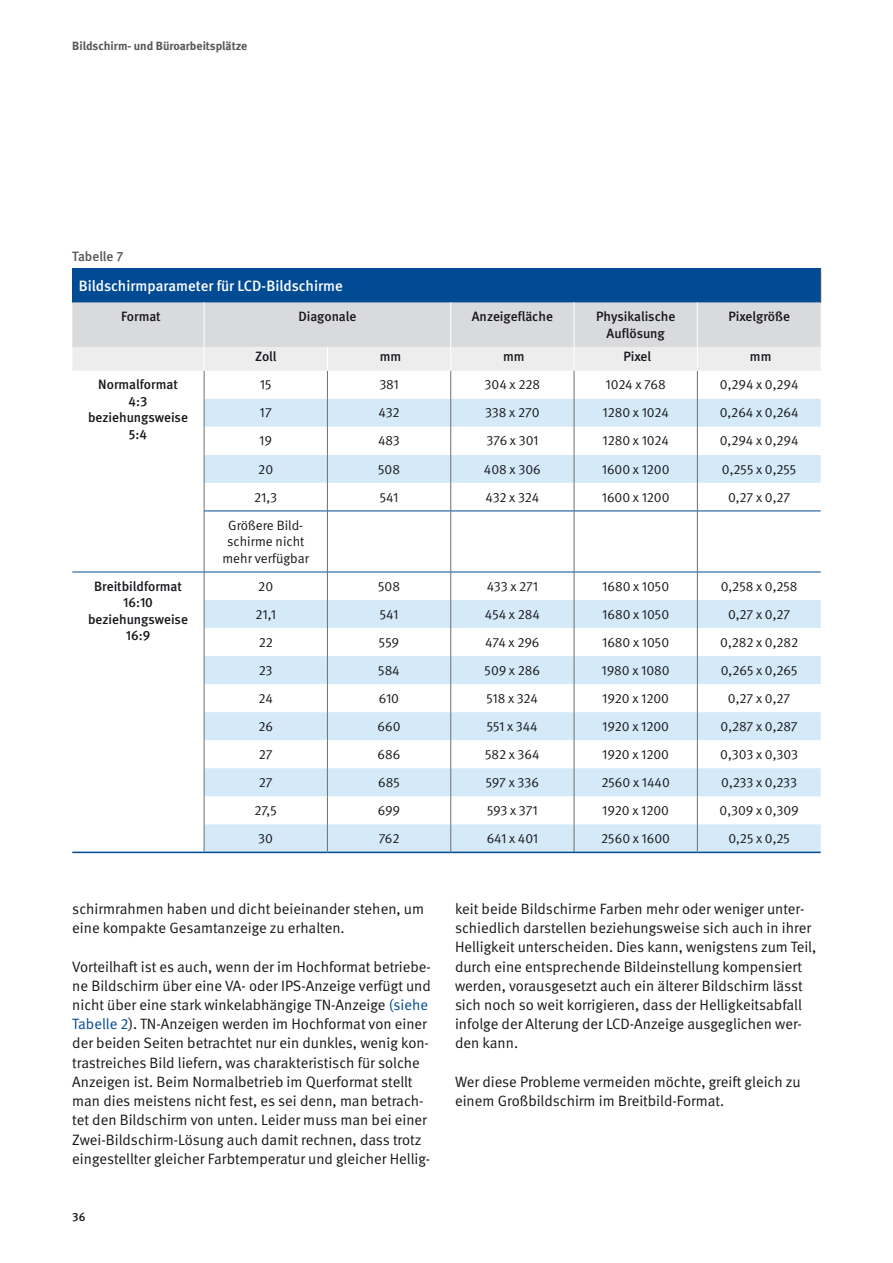
<style>
.page{position:relative;width:893px;height:1263px;background:#fff}
.page>*{position:absolute;margin:0;border:0;box-sizing:border-box;transform-origin:0 0}
.t1{font:15px/19.2px "DGUV Meta";color:#1a171c}
.t2{font:500 15px "DGUV Meta";color:#fff}
.t3{font:13.5px/16.5px "DGUV Meta";color:#1a171c;text-align:center}
.t4{font:500 13.5px/16.5px "DGUV Meta";color:#1a171c;text-align:center}
.t5{font:500 13.5px "DGUV Meta";color:#58585a}
.t6{font:700 12px "DGUV Meta";color:#58585a}
.t7{font:500 12px "DGUV Meta";color:#1a171c}
.s1{color:#004b94}
</style>
<div class="page">
<div style="left:72px;top:268px;width:749px;height:34px;background:#004b94"></div>
<svg style="left:72px;top:510px;width:749px;height:342px"></svg>
<svg style="left:205px;top:656px;width:616px;height:196px;fill:#d4eaf8"></svg>
<hr style="left:820px;top:268px;width:1px;height:34px;background:#58585a">
<hr style="left:204px;top:511px;width:1px;height:61px;background:#6d6f6e">
<hr style="left:327px;top:511px;width:1px;height:61px;background:#6d6f6e">
<hr style="left:450px;top:511px;width:1px;height:61px;background:#6d6f6e">
<hr style="left:574px;top:511px;width:1px;height:61px;background:#6d6f6e">
<hr style="left:697px;top:511px;width:1px;height:61px;background:#6d6f6e">
<svg style="left:204px;top:573px;width:1px;height:279px"></svg>
<svg style="left:327px;top:573px;width:1px;height:279px"></svg>
<svg style="left:450px;top:573px;width:1px;height:279px"></svg>
<svg style="left:574px;top:573px;width:1px;height:279px"></svg>
<svg style="left:697px;top:573px;width:1px;height:279px"></svg>
<hr style="left:72px;top:572px;width:132px;height:1px;background:#004b94">
<hr style="left:204px;top:572px;width:123px;height:1px;background:#004b94">
<hr style="left:327px;top:572px;width:124px;height:1px;background:#004b94">
<hr style="left:451px;top:572px;width:123px;height:1px;background:#004b94">
<hr style="left:574px;top:572px;width:123px;height:1px;background:#004b94">
<hr style="left:697px;top:572px;width:124px;height:1px;background:#004b94">
<hr style="left:72px;top:852px;width:132px;height:1px;background:#004b94">
<hr style="left:204px;top:852px;width:123px;height:1px;background:#004b94">
<hr style="left:327px;top:852px;width:124px;height:1px;background:#004b94">
<hr style="left:451px;top:852px;width:123px;height:1px;background:#004b94">
<hr style="left:574px;top:852px;width:123px;height:1px;background:#004b94">
<hr style="left:697px;top:852px;width:124px;height:1px;background:#004b94">
<svg style="left:72px;top:302px;width:749px;height:208px"></svg>
<hr style="left:204px;top:510px;width:123px;height:1px;background:#004b94">
<hr style="left:327px;top:510px;width:124px;height:1px;background:#004b94">
<hr style="left:451px;top:510px;width:123px;height:1px;background:#004b94">
<hr style="left:574px;top:510px;width:123px;height:1px;background:#004b94">
<hr style="left:697px;top:510px;width:124px;height:1px;background:#004b94">
<p class="t6" style="left:72px;top:39px;width:177px">Bildschirm- und Büroarbeitsplätze</p>
<p class="t5" style="left:72px;top:249px;width:53px">Tabelle 7</p>
<p class="t2" style="left:79px;top:277px;width:266px">Bildschirmparameter für LCD-Bildschirme</p>
<p class="t4" style="left:121px;top:309px;width:41px">Format</p>
<p class="t4" style="left:298px;top:309px;width:60px">Diagonale</p>
<p class="t4" style="left:472px;top:309px;width:83px">Anzeigefläche</p>
<p class="t4" style="left:596px;top:309px;width:81px">Physikalische<br>Auflösung</p>
<p class="t4" style="left:728px;top:309px;width:63px">Pixelgröße</p>
<p class="t4" style="left:255px;top:349px;width:23px">Zoll</p>
<p class="t4" style="left:380px;top:349px;width:23px">mm</p>
<p class="t4" style="left:503px;top:349px;width:23px">mm</p>
<p class="t4" style="left:623px;top:349px;width:29px">Pixel</p>
<p class="t4" style="left:750px;top:349px;width:23px">mm</p>
<p class="t4" style="left:88px;top:377px;width:101px">Normalformat<br>4:3 beziehungsweise<br>5:4</p>
<p class="t3" style="left:260px;top:377px;width:13px">15</p>
<p class="t3" style="left:379px;top:377px;width:21px">381</p>
<p class="t3" style="left:485px;top:377px;width:57px">304 x 228</p>
<p class="t3" style="left:606px;top:377px;width:62px">1024 x 768</p>
<p class="t3" style="left:720px;top:377px;width:80px">0,294 x 0,294</p>
<p class="t3" style="left:260px;top:405px;width:14px">17</p>
<p class="t3" style="left:378px;top:405px;width:23px">432</p>
<p class="t3" style="left:485px;top:405px;width:56px">338 x 270</p>
<p class="t3" style="left:603px;top:405px;width:68px">1280 x 1024</p>
<p class="t3" style="left:720px;top:405px;width:80px">0,264 x 0,264</p>
<p class="t3" style="left:259px;top:433px;width:14px">19</p>
<p class="t3" style="left:378px;top:433px;width:23px">483</p>
<p class="t3" style="left:486px;top:433px;width:53px">376 x 301</p>
<p class="t3" style="left:603px;top:433px;width:68px">1280 x 1024</p>
<p class="t3" style="left:720px;top:433px;width:80px">0,294 x 0,294</p>
<p class="t3" style="left:258px;top:461px;width:16px">20</p>
<p class="t3" style="left:378px;top:461px;width:23px">508</p>
<p class="t3" style="left:484px;top:461px;width:58px">408 x 306</p>
<p class="t3" style="left:602px;top:461px;width:69px">1600 x 1200</p>
<p class="t3" style="left:722px;top:461px;width:76px">0,255 x 0,255</p>
<p class="t3" style="left:254px;top:489px;width:24px">21,3</p>
<p class="t3" style="left:380px;top:489px;width:20px">541</p>
<p class="t3" style="left:485px;top:489px;width:55px">432 x 324</p>
<p class="t3" style="left:602px;top:489px;width:69px">1600 x 1200</p>
<p class="t3" style="left:728px;top:489px;width:64px">0,27 x 0,27</p>
<p class="t3" style="left:222px;top:517px;width:88px">Größere Bild&shy;schirme nicht mehr verfügbar</p>
<p class="t4" style="left:88px;top:578px;width:101px">Breitbildformat<br>16:10 beziehungsweise<br>16:9</p>
<p class="t3" style="left:258px;top:578px;width:16px">20</p>
<p class="t3" style="left:378px;top:578px;width:23px">508</p>
<p class="t3" style="left:487px;top:578px;width:53px">433 x 271</p>
<p class="t3" style="left:602px;top:578px;width:68px">1680 x 1050</p>
<p class="t3" style="left:721px;top:578px;width:78px">0,258 x 0,258</p>
<p class="t3" style="left:255px;top:606px;width:22px">21,1</p>
<p class="t3" style="left:380px;top:606px;width:20px">541</p>
<p class="t3" style="left:485px;top:606px;width:56px">454 x 284</p>
<p class="t3" style="left:602px;top:606px;width:68px">1680 x 1050</p>
<p class="t3" style="left:728px;top:606px;width:64px">0,27 x 0,27</p>
<p class="t3" style="left:259px;top:634px;width:16px">22</p>
<p class="t3" style="left:379px;top:634px;width:22px">559</p>
<p class="t3" style="left:485px;top:634px;width:56px">474 x 296</p>
<p class="t3" style="left:602px;top:634px;width:68px">1680 x 1050</p>
<p class="t3" style="left:720px;top:634px;width:79px">0,282 x 0,282</p>
<p class="t3" style="left:259px;top:662px;width:15px">23</p>
<p class="t3" style="left:378px;top:662px;width:23px">584</p>
<p class="t3" style="left:485px;top:662px;width:57px">509 x 286</p>
<p class="t3" style="left:602px;top:662px;width:70px">1980 x 1080</p>
<p class="t3" style="left:721px;top:662px;width:78px">0,265 x 0,265</p>
<p class="t3" style="left:258px;top:690px;width:16px">24</p>
<p class="t3" style="left:379px;top:690px;width:22px">610</p>
<p class="t3" style="left:487px;top:690px;width:53px">518 x 324</p>
<p class="t3" style="left:602px;top:690px;width:68px">1920 x 1200</p>
<p class="t3" style="left:728px;top:690px;width:64px">0,27 x 0,27</p>
<p class="t3" style="left:258px;top:718px;width:16px">26</p>
<p class="t3" style="left:377px;top:718px;width:25px">660</p>
<p class="t3" style="left:487px;top:718px;width:52px">551 x 344</p>
<p class="t3" style="left:602px;top:718px;width:68px">1920 x 1200</p>
<p class="t3" style="left:721px;top:718px;width:79px">0,287 x 0,287</p>
<p class="t3" style="left:259px;top:746px;width:15px">27</p>
<p class="t3" style="left:378px;top:746px;width:24px">686</p>
<p class="t3" style="left:485px;top:746px;width:56px">582 x 364</p>
<p class="t3" style="left:602px;top:746px;width:68px">1920 x 1200</p>
<p class="t3" style="left:720px;top:746px;width:79px">0,303 x 0,303</p>
<p class="t3" style="left:259px;top:774px;width:15px">27</p>
<p class="t3" style="left:378px;top:774px;width:23px">685</p>
<p class="t3" style="left:486px;top:774px;width:55px">597 x 336</p>
<p class="t3" style="left:601px;top:774px;width:70px">2560 x 1440</p>
<p class="t3" style="left:721px;top:774px;width:77px">0,233 x 0,233</p>
<p class="t3" style="left:255px;top:802px;width:24px">27,5</p>
<p class="t3" style="left:378px;top:802px;width:24px">699</p>
<p class="t3" style="left:487px;top:802px;width:52px">593 x 371</p>
<p class="t3" style="left:602px;top:802px;width:68px">1920 x 1200</p>
<p class="t3" style="left:719px;top:802px;width:81px">0,309 x 0,309</p>
<p class="t3" style="left:258px;top:830px;width:16px">30</p>
<p class="t3" style="left:379px;top:830px;width:22px">762</p>
<p class="t3" style="left:487px;top:830px;width:53px">641 x 401</p>
<p class="t3" style="left:601px;top:830px;width:70px">2560 x 1600</p>
<p class="t3" style="left:728px;top:830px;width:63px">0,25 x 0,25</p>
<p class="t1" style="left:72px;top:900px;width:353px">schirmrahmen haben und dicht beieinander stehen, um eine kompakte Gesamtanzeige zu erhalten.</p>
<p class="t1" style="left:72px;top:957px;width:360px">Vorteilhaft ist es auch, wenn der im Hochformat betriebe&shy;ne Bildschirm über eine VA- oder IPS-Anzeige verfügt und nicht über eine stark winkelabhängige TN-Anzeige <span class="s1">(siehe Tabelle 2</span>). TN-Anzeigen werden im Hochformat von einer der beiden Seiten betrachtet nur ein dunkles, wenig kon&shy;trastreiches Bild liefern, was charakteristisch für solche Anzeigen ist. Beim Normalbetrieb im Querformat stellt man dies meistens nicht fest, es sei denn, man betrach&shy;tet den Bildschirm von unten. Leider muss man bei einer Zwei-Bildschirm-Lösung auch damit rechnen, dass trotz eingestellter gleicher Farbtemperatur und gleicher Hellig-</p>
<p class="t7" style="left:72px;top:1210px;width:15px">36</p>
<p class="t1" style="left:455px;top:900px;width:363px">keit beide Bildschirme Farben mehr oder weniger unter&shy;schiedlich darstellen beziehungsweise sich auch in ihrer Helligkeit unterscheiden. Dies kann, wenigstens zum Teil, durch eine entsprechende Bildeinstellung kompensiert werden, vorausgesetzt auch ein älterer Bildschirm lässt sich noch so weit korrigieren, dass der Helligkeitsabfall infolge der Alterung der LCD-Anzeige ausgeglichen wer&shy;den kann.</p>
<p class="t1" style="left:455px;top:1072px;width:347px">Wer diese Probleme vermeiden möchte, greift gleich zu einem Großbildschirm im Breitbild-Format.</p>
</div>
